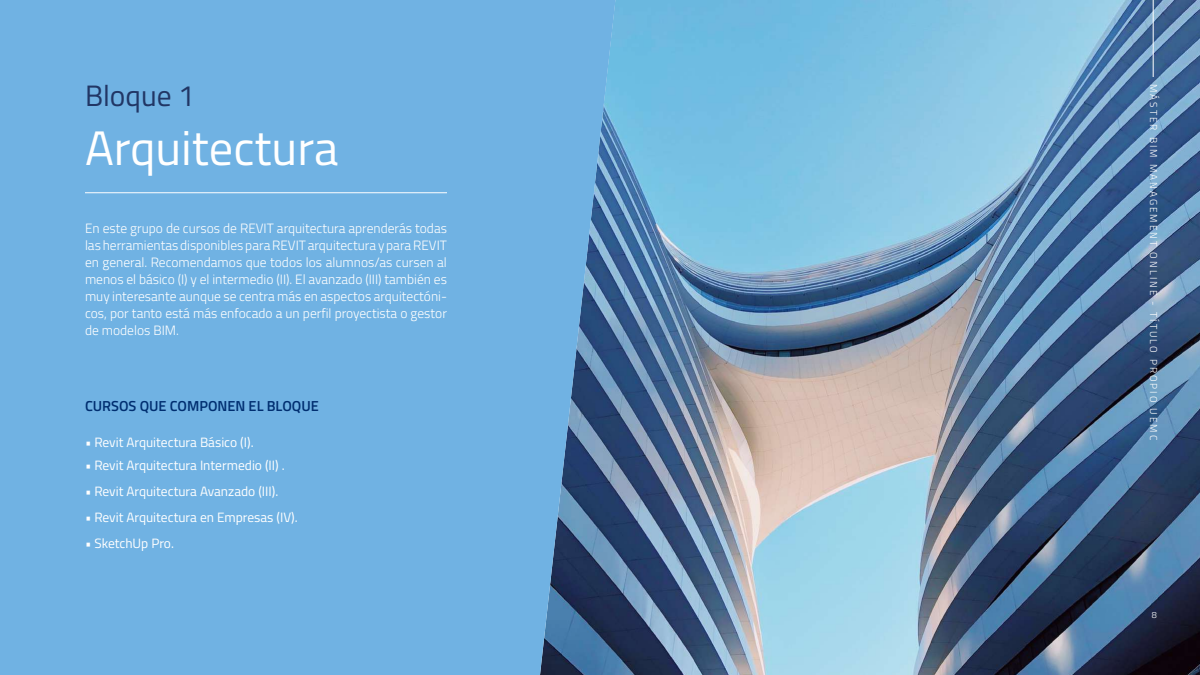
<style>
.page{position:relative;width:1200px;height:675px;background:#fff}
.page>*{position:absolute;margin:0;border:0;box-sizing:border-box;transform-origin:0 0}
.t1{font:48.5px "Titillium Web";color:#fff}
.t2{font:29.5px "Titillium Web";color:#213665}
.t3{font:600 14.5px "Titillium Web";color:#002e70}
.t4{font:300 13.5px/17px "Titillium Web";color:#fff;text-align:justify}
.t5{font:13.5px "Titillium Web";color:#fff}
.t6{font:300 10px "Titillium Web";letter-spacing:.2em;color:#fff}
.t7{font:300 9px "Titillium Web";color:#fff}
.s1{font-weight:300}
</style>
<div class="page">
<img style="left:616px;top:0;width:584px;height:675px">
<div style="left:0;top:0;width:616px;height:675px;background:#70b2e3"></div>
<hr style="left:85px;top:192px;width:362px;height:1px;background:#fff">
<hr style="left:1153px;top:0;width:1px;height:77px;background:#fff">
<h2 class="t2" style="left:85px;top:74px;width:111px">Bloque 1</h2>
<h1 class="t1" style="left:85px;top:112px;width:255px">Arquitectura</h1>
<p class="t4" style="left:85px;top:219px;width:364px">En este grupo de cursos de REVIT arquitectura aprenderás todas las herramientas disponibles para REVIT arquitectura y para REVIT en general. Recomendamos que todos los alumnos/as cursen al menos el básico (I) y el intermedio (II). El avanzado (III) también es muy interesante aunque se centra más en aspectos arquitectóni&shy;cos, por tanto está más enfocado a un perfil proyectista o gestor de modelos BIM.</p>
<p class="t3" style="left:85px;top:395px;width:235px">CURSOS QUE COMPONEN EL BLOQUE</p>
<p class="t5" style="left:85px;top:433px;width:170px"><span class="s1">•</span> Revit Arquitectura Básico (I).</p>
<p class="t5" style="left:85px;top:456px;width:201px"><span class="s1">•</span> Revit Arquitectura Intermedio (II) .</p>
<p class="t5" style="left:85px;top:482px;width:195px"><span class="s1">•</span> Revit Arquitectura Avanzado (III).</p>
<p class="t5" style="left:85px;top:508px;width:214px"><span class="s1">•</span> Revit Arquitectura en Empresas (IV).</p>
<p class="t5" style="left:85px;top:534px;width:90px"><span class="s1">•</span> SketchUp Pro.</p>
<p class="t6" style="left:1161px;top:84px;width:358px;rotate:90deg">MÁSTER BIM MANAGEMENT ONLINE - TÍTULO PROPIO UEMC</p>
<p class="t7" style="left:1152px;top:608px;width:7px">8</p>
</div>
